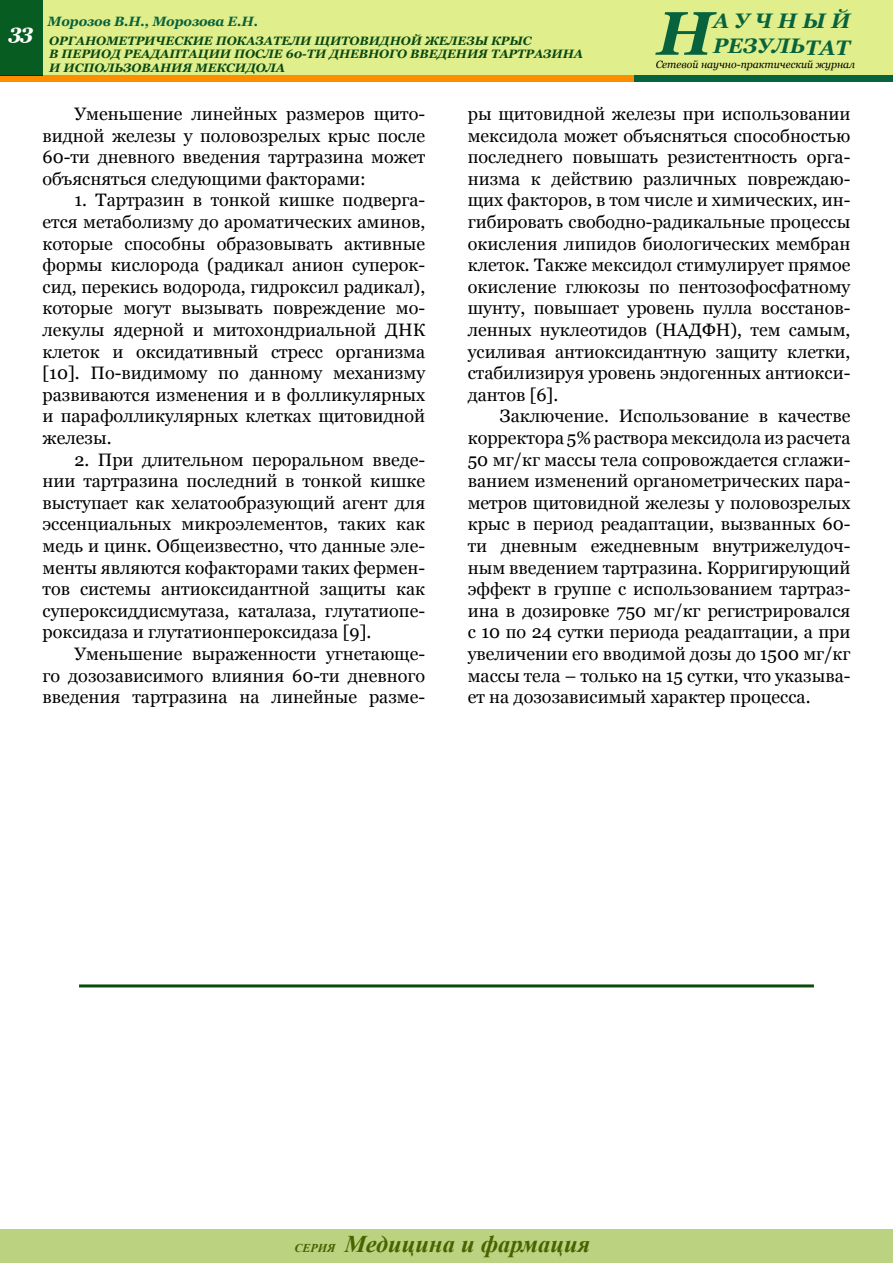
<style>
.page{position:relative;width:893px;height:1263px;background:#fff}
.page>*{position:absolute;margin:0;border:0;box-sizing:border-box;transform-origin:0 0}
.t1{font:italic 700 61.5px "Georgia";color:#07633d}
.t2{font:italic 700 24px "Times New Roman";color:#466400}
.t3{font:italic 700 21px/25.2px "Georgia";color:#07633d}
.t4{font:18px/21.6px "Georgia";color:#000;text-align:justify}
.t5{font:italic 700 13.5px "Georgia";letter-spacing:-.01em;color:#07633d}
.t6{font:italic 700 12.15px/13.5px "Georgia";color:#074812}
.t7{font:italic 10.5px "Georgia";color:#000}
.s1{font-size:12px}
</style>
<div class="page">
<div style="left:0;top:1229px;width:893px;height:34px;background:#bbd380"></div>
<div style="left:0;top:0;width:893px;height:81px;background:#e0ee8c"></div>
<div style="left:0;top:75px;width:655px;height:7px;background:#ff8d00"></div>
<div style="left:0;top:0;width:43px;height:75px;background:#065c21"></div>
<div style="left:634px;top:75px;width:259px;height:7px;background:#07633d"></div>
<hr style="left:79px;top:984px;width:735px;height:3px;background:#0a4b0a">
<p class="t5" style="left:48px;top:13px;width:212px">Морозов В.Н., Морозова Е.Н.</p>
<p class="t6" style="left:49px;top:34px;width:535px;text-indent:-40px"><sup>33</sup> ОРГАНОМЕТРИЧЕСКИЕ ПОКАЗАТЕЛИ ЩИТОВИДНОЙ ЖЕЛЕЗЫ КРЫС<br>В ПЕРИОД РЕАДАПТАЦИИ ПОСЛЕ 60-ТИ ДНЕВНОГО ВВЕДЕНИЯ ТАРТРАЗИНА<br>И ИСПОЛЬЗОВАНИЯ МЕКСИДОЛА</p>
<p class="t3" style="left:713px;top:8px;width:139px">АУЧНЫЙ<br>РЕЗУЛЬТАТ</p>
<h1 class="t1" style="left:657px;top:-2px;width:58px">Н</h1>
<p class="t7" style="left:655px;top:58px;width:201px">Сетевой научно-практический журнал</p>
<p class="t4" style="left:43px;top:103px;width:384px;text-indent:32px">Уменьшение линейных размеров щито&shy;видной железы у половозрелых крыс после 60-ти дневного введения тартразина может объясняться следующими факторами:</p>
<p class="t4" style="left:43px;top:189px;width:384px;text-indent:32px">1. Тартразин в тонкой кишке подверга&shy;ется метаболизму до ароматических аминов, которые способны образовывать активные формы кислорода (радикал анион суперок&shy;сид, перекись водорода, гидроксил радикал), которые могут вызывать повреждение мо&shy;лекулы ядерной и митохондриальной ДНК клеток и оксидативный стресс организма [10]. По-видимому по данному механизму развиваются изменения и в фолликулярных и парафолликулярных клетках щитовидной железы.</p>
<p class="t4" style="left:43px;top:448px;width:384px;text-indent:32px">2. При длительном пероральном введе&shy;нии тартразина последний в тонкой кишке выступает как хелатообразующий агент для эссенциальных микроэлементов, таких как медь и цинк. Общеизвестно, что данные эле&shy;менты являются кофакторами таких фермен&shy;тов системы антиоксидантной защиты как супероксиддисмутаза, каталаза, глутатиопе&shy;роксидаза и глутатионпероксидаза [9].</p>
<p class="t4" style="left:43px;top:643px;width:384px;text-indent:32px">Уменьшение выраженности угнетающе&shy;го дозозависимого влияния 60-ти дневного введения тартразина на линейные разме-</p>
<p class="t4" style="left:468px;top:103px;width:384px">ры щитовидной железы при использовании мексидола может объясняться способностью последнего повышать резистентность орга&shy;низма к действию различных повреждаю&shy;щих факторов, в том числе и химических, ин&shy;гибировать свободно-радикальные процессы окисления липидов биологических мембран клеток. Также мексидол стимулирует прямое окисление глюкозы по пентозофосфатному шунту, повышает уровень пулла восстанов&shy;ленных нуклеотидов (НАДФН), тем самым, усиливая антиоксидантную защиту клетки, стабилизируя уровень эндогенных антиокси&shy;дантов [6].</p>
<p class="t4" style="left:468px;top:405px;width:384px;text-indent:32px">Заключение. Использование в качестве корректора 5% раствора мексидола из расчета 50 мг/кг массы тела сопровождается сглажи&shy;ванием изменений органометрических пара&shy;метров щитовидной железы у половозрелых крыс в период реадаптации, вызванных 60- ти дневным ежедневным внутрижелудоч&shy;ным введением тартразина. Корригирующий эффект в группе с использованием тартраз&shy;ина в дозировке 750 мг/кг регистрировался с 10 по 24 сутки периода реадаптации, а при увеличении его вводимой дозы до 1500 мг/кг массы тела – только на 15 сутки, что указыва&shy;ет на дозозависимый характер процесса.</p>
<h2 class="t2" style="left:294px;top:1227px;width:297px"><span class="s1">СЕРИЯ</span> Медицина и фармация</h2>
</div>
